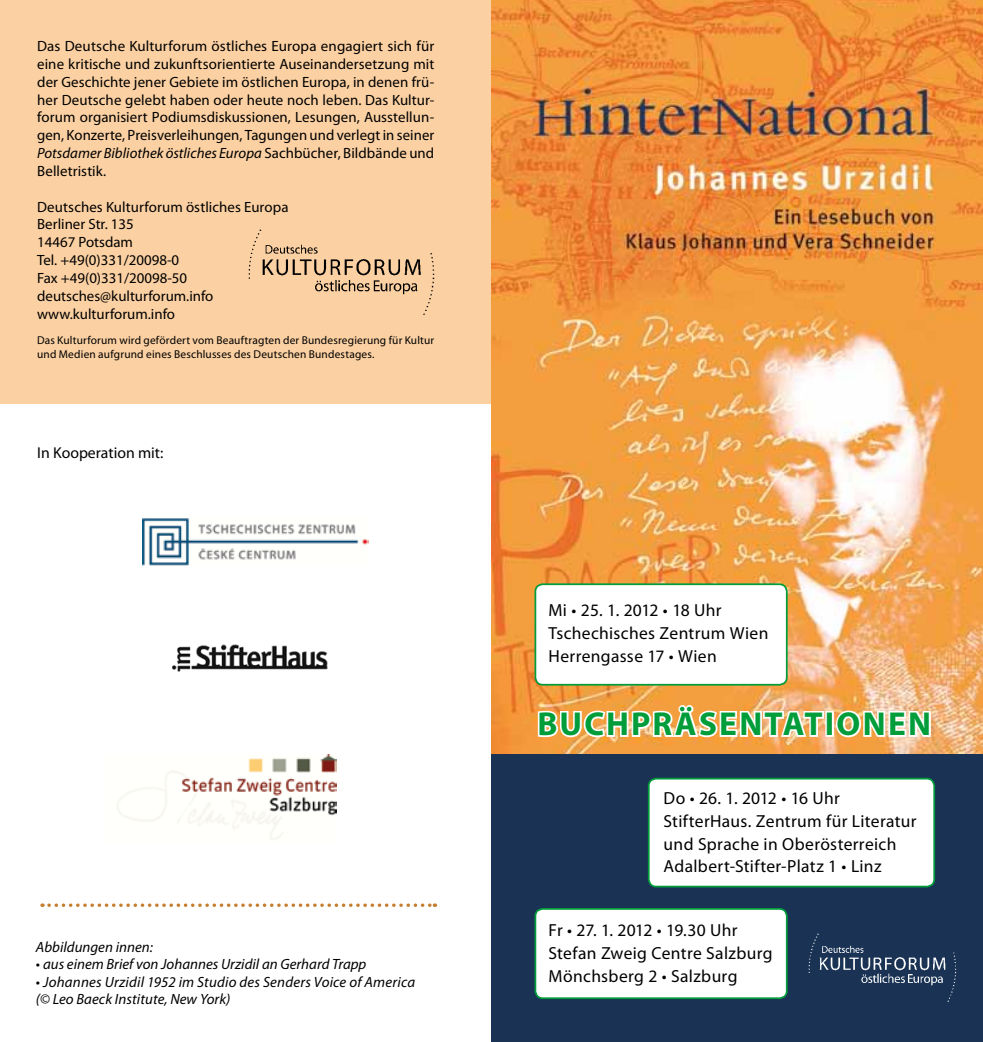
<style>
.page{position:relative;width:983px;height:1042px;background:#fff}
.page>*{position:absolute;margin:0;border:0;box-sizing:border-box;transform-origin:0 0}
.t1{font:700 33.25px "Myriad Pro";letter-spacing:.065em;color:#009d3a}
.t2{font:17.5px/22.8px "Myriad Pro";letter-spacing:.02em;color:#000}
.t3{font:15.75px "Myriad Pro";color:#000}
.t4{font:14.88px/17.8px "Myriad Pro";color:#000;text-align:justify}
.t5{font:italic 14.88px/17.5px "Myriad Pro";color:#000}
.t6{font:11.38px/14px "Myriad Pro";letter-spacing:.015em;color:#000}
.s1{font-style:italic}
</style>
<div class="page">
<div style="left:0;top:0;width:491px;height:403px;background:#fbd0a2"></div>
<img style="left:491px;top:0;width:491px;height:754px">
<div style="left:491px;top:754px;width:491px;height:288px;background:#1a3354"></div>
<img style="left:808px;top:933px;width:149px;height:69px">
<img style="left:248px;top:229px;width:187px;height:86px">
<svg style="left:49px;top:903px;width:386px;height:4px"></svg>
<img style="left:171px;top:644px;width:157px;height:28px">
<img style="left:117px;top:754px;width:219px;height:86px">
<img style="left:143px;top:518px;width:225px;height:48px">
<div style="left:535px;top:584px;width:251px;height:101px;background:#fff;border-radius:7px"></div>
<div style="left:534px;top:583px;width:253px;height:102px;border:2px solid #009d3a;border-radius:7px"></div>
<div style="left:535px;top:909px;width:251px;height:89px;background:#fff;border-radius:7px"></div>
<div style="left:534px;top:908px;width:253px;height:91px;border:2px solid #009d3a;border-radius:7px"></div>
<div style="left:648px;top:778px;width:285px;height:108px;background:#fff;border-radius:7px"></div>
<div style="left:647px;top:778px;width:287px;height:109px;border:2px solid #009d3a;border-radius:7px"></div>
<svg style="left:535px;top:688px;width:290px;height:58px"></svg>
<div style="left:825px;top:711px;width:8px;height:26px;border:4px solid #fff"></div>
<svg style="left:834px;top:708px;width:98px;height:38px"></svg>
<p class="t4" style="left:37px;top:37px;width:398px">Das Deutsche Kulturforum östliches Europa engagiert sich für eine kritische und zukunftsorientierte Auseinandersetzung mit der Geschichte jener Gebiete im östlichen Europa, in denen frü&shy;her Deutsche gelebt haben oder heute noch leben. Das Kultur&shy;forum organisiert Podiumsdiskussionen, Lesungen, Ausstellun&shy;gen, Konzerte, Preisverleihungen, Tagungen und verlegt in seiner <span class="s1">Potsdamer Bibliothek östliches Europa</span> Sachbücher, Bildbände und Belletristik.</p>
<p class="t4" style="left:37px;top:197px;width:253px;text-align:left">Deutsches Kulturforum östliches Europa<br>Berliner Str. 135<br>14467 Potsdam<br>Tel. +49(0)331/20098-0<br>Fax +49(0)331/20098-50 deutsches@kulturforum.info www.kulturforum.info</p>
<p class="t6" style="left:37px;top:333px;width:398px">Das Kulturforum wird gefördert vom Beauftragten der Bundesregierung für Kultur und Medien aufgrund eines Beschlusses des Deutschen Bundestages.</p>
<p class="t3" style="left:37px;top:443px;width:128px">In Kooperation mit:</p>
<p class="t5" style="left:36px;top:938px;width:118px">Abbildungen innen:</p>
<p class="t5" style="left:36px;top:955px;width:332px">• aus einem Brief von Johannes Urzidil an Gerhard Trapp</p>
<p class="t5" style="left:36px;top:973px;width:380px">• Johannes Urzidil 1952 im Studio des Senders Voice of America (© Leo Baeck Institute, New York)</p>
<p class="t2" style="left:548px;top:598px;width:221px">Mi • 25. 1. 2012 • 18 Uhr<br>Tschechisches Zentrum Wien<br>Herrengasse 17 • Wien</p>
<h1 class="t1" style="left:537px;top:702px;width:395px">BUCHPRÄSENTATIONEN</h1>
<p class="t2" style="left:663px;top:786px;width:254px">Do • 26. 1. 2012 • 16 Uhr<br>StifterHaus. Zentrum für Literatur und Sprache in Oberösterreich<br>Adalbert-Stifter-Platz 1 • Linz</p>
<p class="t2" style="left:548px;top:919px;width:225px">Fr • 27. 1. 2012 • 19.30 Uhr<br>Stefan Zweig Centre Salzburg<br>Mönchsberg 2 • Salzburg</p>
</div>
